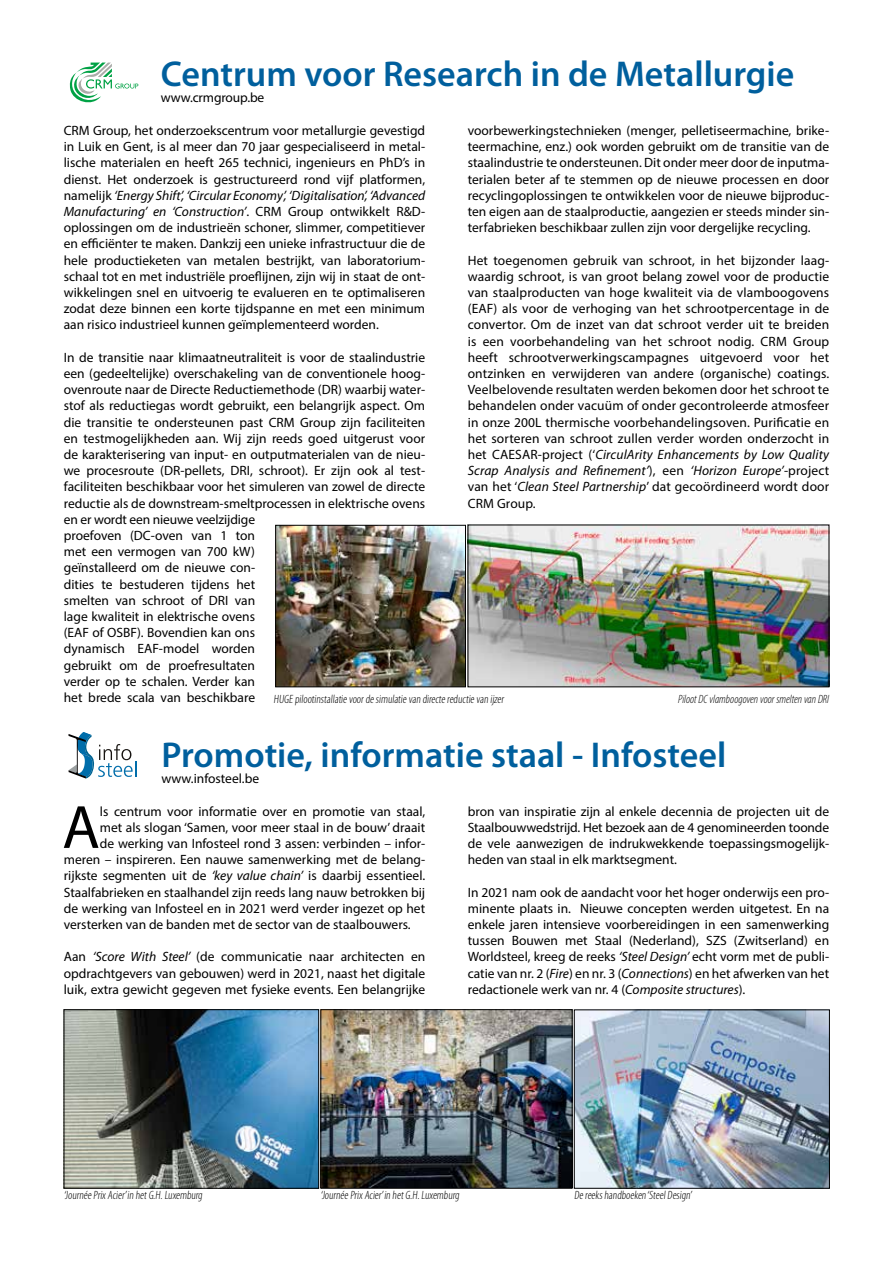
<style>
.page{position:relative;width:893px;height:1263px;background:#fff}
.page>*{position:absolute;margin:0;border:0;box-sizing:border-box;transform-origin:0 0}
.t1{font:61.5px "Myriad Pro";color:#000}
.t2{font:600 36px "Myriad Pro";color:#005f9d}
.t3{font:13.5px/16.2px "Myriad Pro";color:#000;text-align:justify}
.t4{font:300 condensed 12px "Myriad Pro";color:#000}
.t5{font:italic 300 condensed 12px "Myriad Pro";color:#000}
.s1{font-style:italic}
</style>
<div class="page">
<img style="left:277px;top:527px;width:187px;height:158px">
<div style="left:275px;top:525px;width:191px;height:162px;border:1px solid #000"></div>
<img style="left:470px;top:527px;width:357px;height:158px">
<img style="left:66px;top:1011px;width:251px;height:175px">
<div style="left:64px;top:1009px;width:255px;height:179px;border:1px solid #000"></div>
<img style="left:323px;top:1011px;width:247px;height:175px">
<div style="left:321px;top:1009px;width:251px;height:179px;border:1px solid #000"></div>
<svg style="left:69px;top:63px;width:69px;height:40px"></svg>
<svg style="left:69px;top:732px;width:67px;height:46px"></svg>
<img style="left:576px;top:1012px;width:252px;height:174px">
<div style="left:574px;top:1010px;width:256px;height:178px;border:1px solid #000"></div>
<h2 class="t2" style="left:161px;top:51px;width:635px">Centrum voor Research in de Metallurgie</h2>
<p class="t3" style="left:161px;top:90px;width:105px">www.crmgroup.be</p>
<p class="t3" style="left:64px;top:122px;width:363px">CRM Group, het onderzoekscentrum voor metallurgie gevestigd in Luik en Gent, is al meer dan 70 jaar gespecialiseerd in metal&shy;lische materialen en heeft 265 technici, ingenieurs en PhD’s in dienst. Het onderzoek is gestructureerd rond vijf platformen, namelijk <span class="s1">‘Energy Shift’, ‘Circular Economy’, ‘Digitalisation’, ‘Advanced Manufacturing’ en ‘Construction’</span>. CRM Group ontwikkelt R&amp;D&shy;oplossingen om de industrieën schoner, slimmer, competitiever en efficiënter te maken. Dankzij een unieke infrastructuur die de hele productieketen van metalen bestrijkt, van laboratorium&shy;schaal tot en met industriële proeflijnen, zijn wij in staat de ont&shy;wikkelingen snel en uitvoerig te evalueren en te optimaliseren zodat deze binnen een korte tijdspanne en met een minimum aan risico industrieel kunnen geïmplementeerd worden.</p>
<p class="t3" style="left:64px;top:349px;width:363px">In de transitie naar klimaatneutraliteit is voor de staalindustrie een (gedeeltelijke) overschakeling van de conventionele hoog&shy;ovenroute naar de Directe Reductiemethode (DR) waarbij water&shy;stof als reductiegas wordt gebruikt, een belangrijk aspect. Om die transitie te ondersteunen past CRM Group zijn faciliteiten en testmogelijkheden aan. Wij zijn reeds goed uitgerust voor de karakterisering van input- en outputmaterialen van de nieu&shy;we procesroute (DR-pellets, DRI, schroot). Er zijn ook al test&shy;faciliteiten beschikbaar voor het simuleren van zowel de directe reductie als de downstream-smeltprocessen in elektrische ovens</p>
<p class="t3" style="left:468px;top:122px;width:363px">voorbewerkingstechnieken (menger, pelletiseermachine, brike&shy;teermachine, enz.) ook worden gebruikt om de transitie van de staalindustrie te ondersteunen. Dit onder meer door de inputma&shy;terialen beter af te stemmen op de nieuwe processen en door recyclingoplossingen te ontwikkelen voor de nieuwe bijproduc&shy;ten eigen aan de staalproductie, aangezien er steeds minder sin&shy;terfabrieken beschikbaar zullen zijn voor dergelijke recycling.</p>
<p class="t3" style="left:468px;top:252px;width:363px">Het toegenomen gebruik van schroot, in het bijzonder laag&shy;waardig schroot, is van groot belang zowel voor de productie van staalproducten van hoge kwaliteit via de vlamboogovens (EAF) als voor de verhoging van het schrootpercentage in de convertor. Om de inzet van dat schroot verder uit te breiden is een voorbehandeling van het schroot nodig. CRM Group heeft schrootverwerkingscampagnes uitgevoerd voor het ontzinken en verwijderen van andere (organische) coatings.<br>Veelbelovende resultaten werden bekomen door het schroot te behandelen onder vacuüm of onder gecontroleerde atmosfeer in onze 200L thermische voorbehandelingsoven. Purificatie en het sorteren van schroot zullen verder worden onderzocht in het CAESAR-project (‘<span class="s1">CirculArity Enhancements by Low Quality Scrap Analysis and Refinement’</span>), een <span class="s1">‘Horizon Europe’</span>-project van het ‘<span class="s1">Clean Steel Partnership</span>’ dat gecoördineerd wordt door CRM Group.</p>
<p class="t3" style="left:64px;top:511px;width:193px">en er wordt een nieuwe veelzijdige proefoven (DC-oven van 1 ton met een vermogen van 700 kW) geïnstalleerd om de nieuwe con&shy;dities te bestuderen tijdens het smelten van schroot of DRI van lage kwaliteit in elektrische ovens (EAF of OSBF). Bovendien kan ons dynamisch EAF-model worden gebruikt om de proefresultaten verder op te schalen. Verder kan het brede scala van beschikbare</p>
<p class="t4" style="left:274px;top:692px;width:233px">HUGE pilootinstallatie voorde simulatie van directe reductie van ijzer</p>
<p class="t5" style="left:678px;top:692px;width:153px">Piloot DC vlamboogoven voor smelten van DRI</p>
<h2 class="t2" style="left:161px;top:731px;width:566px">Promotie, informatie staal - Infosteel</h2>
<p class="t3" style="left:161px;top:770px;width:99px">www.infosteel.be</p>
<h1 class="t1" style="left:62px;top:789px;width:39px">A</h1>
<p class="t3" style="left:100px;top:803px;width:327px">ls centrum voor informatie over en promotie van staal,</p>
<p class="t3" style="left:100px;top:819px;width:327px">met als slogan ‘Samen, voor meer staal in de bouw’ draait</p>
<p class="t3" style="left:100px;top:835px;width:327px">de werking van Infosteel rond 3 assen: verbinden – infor-</p>
<p class="t3" style="left:64px;top:851px;width:363px">meren – inspireren. Een nauwe samenwerking met de belang-</p>
<p class="t3" style="left:64px;top:867px;width:363px">rijkste segmenten uit de <span class="s1">‘key value chain’</span> is daarbij essentieel.</p>
<p class="t3" style="left:64px;top:884px;width:363px">Staalfabrieken en staalhandel zijn reeds lang nauw betrokken bij</p>
<p class="t3" style="left:64px;top:900px;width:363px">de werking van Infosteel en in 2021 werd verder ingezet op het</p>
<p class="t3" style="left:64px;top:916px;width:348px">versterken van de banden met de sector van de staalbouwers.</p>
<p class="t3" style="left:64px;top:948px;width:363px">Aan <span class="s1">‘Score With Steel’</span> (de communicatie naar architecten en opdrachtgevers van gebouwen) werd in 2021, naast het digitale luik, extra gewicht gegeven met fysieke events. Een belangrijke</p>
<p class="t3" style="left:468px;top:803px;width:363px">bron van inspiratie zijn al enkele decennia de projecten uit de Staalbouwwedstrijd. Het bezoek aan de 4 genomineerden toonde de vele aanwezigen de indrukwekkende toepassingsmogelijk&shy;heden van staal in elk marktsegment.</p>
<p class="t3" style="left:468px;top:884px;width:363px">In 2021 nam ook de aandacht voor het hoger onderwijs een pro&shy;minente plaats in. Nieuwe concepten werden uitgetest. En na enkele jaren intensieve voorbereidingen in een samenwerking tussen Bouwen met Staal (Nederland), SZS (Zwitserland) en Worldsteel, kreeg de reeks <span class="s1">‘Steel Design’</span> echt vorm met de publi&shy;catie van nr. 2 (<span class="s1">Fire</span>) en nr. 3 (<span class="s1">Connections</span>) en het afwerken van het redactionele werk van nr. 4 (<span class="s1">Composite structures</span>).</p>
<p class="t4" style="left:64px;top:1188px;width:142px">‘Journée Prix Acier’in hetG.H.Luxemburg</p>
<p class="t4" style="left:321px;top:1188px;width:142px">‘Journée Prix Acier’in hetG.H.Luxemburg</p>
<p class="t4" style="left:574px;top:1188px;width:121px">De reeks handboeken ‘SteelDesign’</p>
</div>
